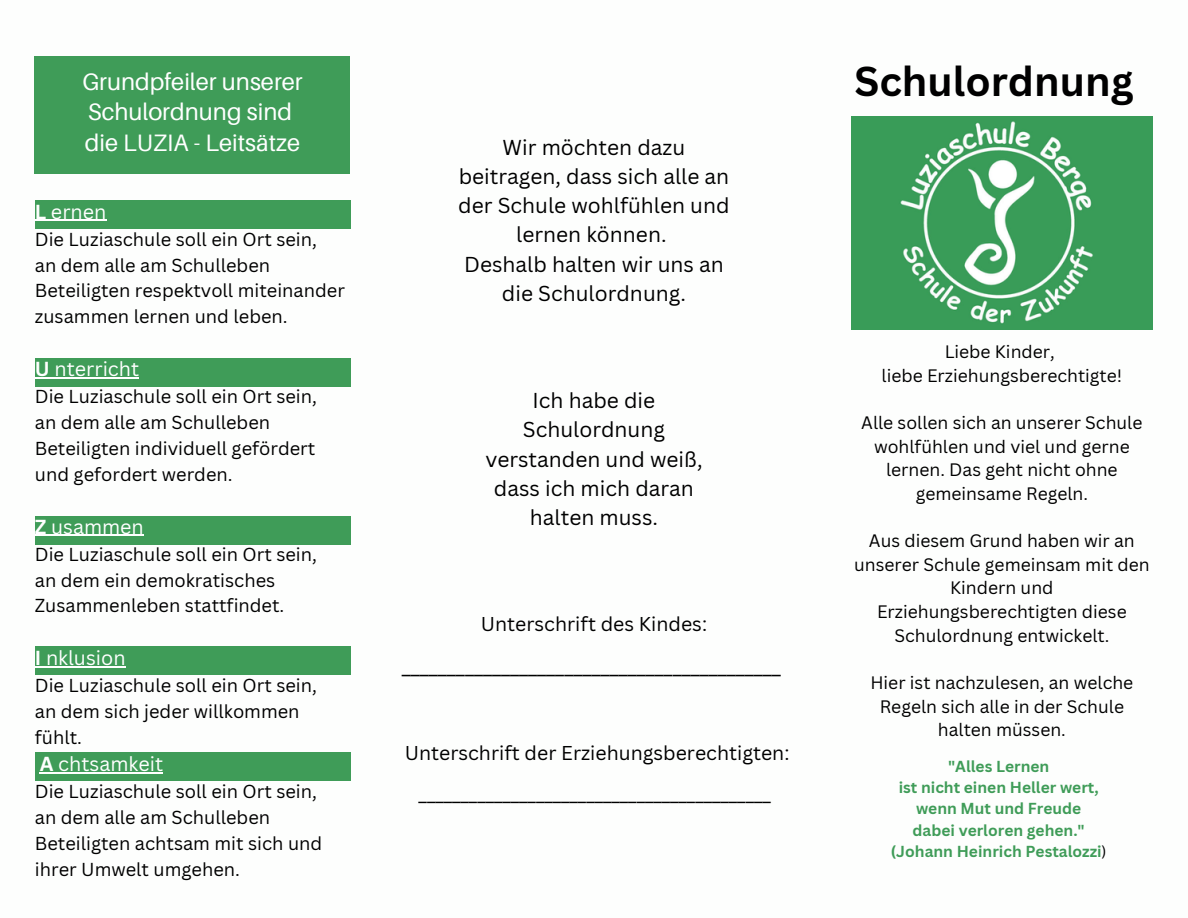
<style>
.page{position:relative;width:1188px;height:918px;background:#fff}
.page>*{position:absolute;margin:0;border:0;box-sizing:border-box;transform-origin:0 0}
.t1{font:700 40.65px "Canva Sans";color:#000}
.t2{font:23.7px/30.3px "Aileron";color:#fff}
.t3{font:21px/29.2px "Canva Sans";color:#000;text-align:center}
.t4{font:19.8px "Canva Sans";color:#fff}
.t5{font:19.5px/40.5px "Canva Sans";color:#000;text-align:center}
.t6{font:18.3px/25.8px "Canva Sans";color:#000}
.t7{font:17.55px/23.7px "Canva Sans";color:#000;text-align:center}
.t8{font:700 15.6px "Canva Sans";color:#3f9c58}
.s1{font-weight:700}
.s2{font-weight:400;color:#000}
</style>
<div class="page">
<div style="left:35px;top:56px;width:315px;height:117px;background:#3f9c58"></div>
<div style="left:35px;top:201px;width:315px;height:28px;background:#3f9c58"></div>
<div style="left:35px;top:359px;width:315px;height:28px;background:#3f9c58"></div>
<div style="left:35px;top:517px;width:315px;height:28px;background:#3f9c58"></div>
<div style="left:35px;top:646px;width:315px;height:28px;background:#3f9c58"></div>
<div style="left:35px;top:753px;width:315px;height:28px;background:#3f9c58"></div>
<img style="left:851px;top:117px;width:302px;height:213px">
<svg style="left:35px;top:220px;width:16px;height:1px"></svg>
<hr style="left:51px;top:220px;width:55px;height:1px;background:#fff">
<svg style="left:35px;top:377px;width:20px;height:1px"></svg>
<hr style="left:55px;top:377px;width:84px;height:1px;background:#fff">
<svg style="left:35px;top:535px;width:16px;height:1px"></svg>
<hr style="left:51px;top:535px;width:93px;height:1px;background:#fff">
<svg style="left:35px;top:666px;width:11px;height:2px"></svg>
<hr style="left:46px;top:666px;width:80px;height:2px;background:#fff">
<svg style="left:40px;top:772px;width:18px;height:1px"></svg>
<hr style="left:58px;top:772px;width:105px;height:1px;background:#fff">
<h4 class="t2" style="left:82px;top:66px;width:222px">Grundpfeiler unserer<br>Schulordnung sind die LUZIA - Leitsätze</h4>
<h2 class="t4" style="left:35px;top:198px;width:73px"><span class="s1">L</span> ernen</h2>
<h2 class="t6" style="left:35px;top:226px;width:312px">Die Luziaschule soll ein Ort sein,<br>an dem alle am Schulleben<br>Beteiligten respektvoll miteinander zusammen lernen und leben.</h2>
<h4 class="t4" style="left:35px;top:355px;width:106px"><span class="s1">U</span> nterricht</h4>
<h4 class="t6" style="left:35px;top:383px;width:284px">Die Luziaschule soll ein Ort sein, an dem alle am Schulleben<br>Beteiligten individuell gefördert und gefordert werden.</h4>
<h4 class="t4" style="left:35px;top:513px;width:111px"><span class="s1">Z</span> usammen</h4>
<h4 class="t6" style="left:35px;top:541px;width:284px">Die Luziaschule soll ein Ort sein, an dem ein demokratisches<br>Zusammenleben stattfindet.</h4>
<h4 class="t4" style="left:35px;top:644px;width:92px"><span class="s1">I</span> nklusion</h4>
<h4 class="t6" style="left:35px;top:672px;width:284px">Die Luziaschule soll ein Ort sein, an dem sich jeder willkommen fühlt.</h4>
<h4 class="t4" style="left:40px;top:750px;width:125px"><span class="s1">A</span> chtsamkeit</h4>
<h4 class="t6" style="left:35px;top:778px;width:289px">Die Luziaschule soll ein Ort sein, an dem alle am Schulleben<br>Beteiligten achtsam mit sich und ihrer Umwelt umgehen.</h4>
<p class="t3" style="left:458px;top:132px;width:273px">Wir möchten dazu beitragen, dass sich alle an der Schule wohlfühlen und lernen können.<br>Deshalb halten wir uns an die Schulordnung.</p>
<p class="t3" style="left:485px;top:385px;width:219px">Ich habe die<br>Schulordnung verstanden und weiß, dass ich mich daran halten muss.</p>
<p class="t5" style="left:481px;top:603px;width:228px">Unterschrift des Kindes:</p>
<p class="t3" style="left:402px;top:651px;width:381px">__________________________________________</p>
<p class="t5" style="left:405px;top:733px;width:386px">Unterschrift der Erziehungsberechtigten: __________________________________________</p>
<h4 class="t1" style="left:854px;top:52px;width:280px">Schulordnung</h4>
<h3 class="t7" style="left:882px;top:340px;width:242px">Liebe Kinder,<br>liebe Erziehungsberechtigte!</h3>
<h3 class="t7" style="left:861px;top:410px;width:283px">Alle sollen sich an unserer Schule wohlfühlen und viel und gerne lernen. Das geht nicht ohne gemeinsame Regeln.</h3>
<h3 class="t7" style="left:854px;top:529px;width:297px">Aus diesem Grund haben wir an unserer Schule gemeinsam mit den<br>Kindern und<br>Erziehungsberechtigten diese<br>Schulordnung entwickelt.</h3>
<h3 class="t7" style="left:870px;top:670px;width:264px">Hier ist nachzulesen, an welche<br>Regeln sich alle in der Schule halten müssen.</h3>
<h1 class="t8" style="left:948px;top:755px;width:103px">"Alles Lernen</h1>
<p class="t8" style="left:899px;top:776px;width:202px">ist nicht einen Heller wert,</p>
<h4 class="t8" style="left:916px;top:798px;width:167px">wenn Mut und Freude</h4>
<h4 class="t8" style="left:913px;top:819px;width:174px">dabei verloren gehen."</h4>
<h4 class="t8" style="left:891px;top:840px;width:217px">(Johann Heinrich Pestalozzi<span class="s2">)</span></h4>
</div>
